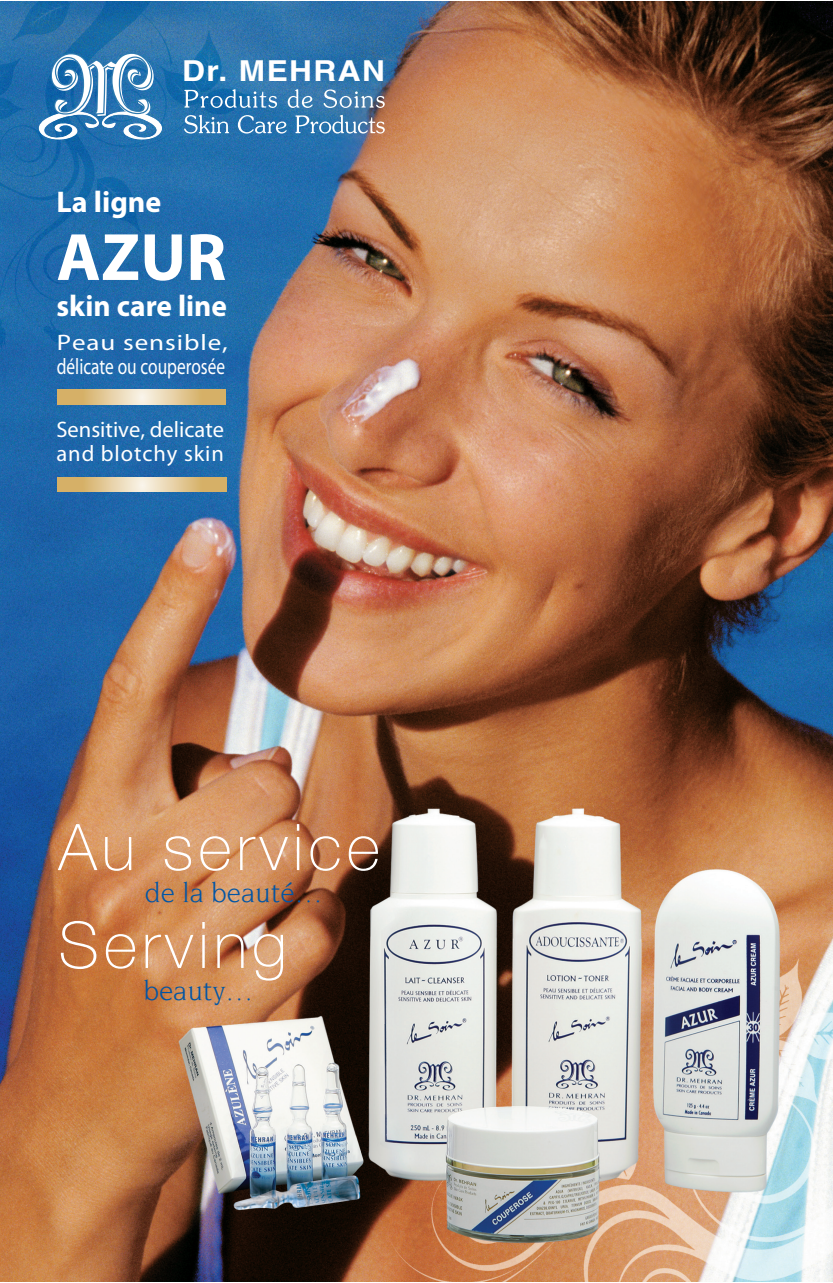
<style>
.page{position:relative;width:833px;height:1283px;background:#fff}
.page>*{position:absolute;margin:0;border:0;box-sizing:border-box;transform-origin:0 0}
.t1{font:700 67.5px "Myriad Pro";color:#fff}
.t2{font:100 64.38px "Helvetica Neue";letter-spacing:.075em;color:#fff}
.t3{font:700 30px "Myriad Pro";color:#fff}
.t4{font:700 28.88px "Helvetica";letter-spacing:.045em;color:#fff;scale:1.1 1}
.t5{font:28.38px "Novarese";color:#0155a5}
.t6{font:22.5px/23.8px "Myriad Pro";color:#fff;scale:1.2 1}
.t7{font:22.5px/23.8px "Myriad Pro";color:#fff}
</style>
<div class="page">
<img style="left:0;top:1px;width:832px;height:1280px">
<svg style="left:58px;top:390px;width:168px;height:14px;background:#e2c895"></svg>
<svg style="left:58px;top:478px;width:168px;height:14px;background:#e2c895"></svg>
<svg style="left:184px;top:89px;width:93px;height:19px;background:#4e8dbe"></svg>
<svg style="left:288px;top:89px;width:24px;height:19px"></svg>
<svg style="left:323px;top:89px;width:62px;height:19px"></svg>
<svg style="left:184px;top:115px;width:45px;height:19px"></svg>
<svg style="left:238px;top:115px;width:48px;height:19px"></svg>
<svg style="left:295px;top:115px;width:90px;height:19px;background:#6e92b2"></svg>
<svg style="left:38px;top:51px;width:125px;height:89px"></svg>
<p class="t4" style="left:182px;top:53px;width:186px">Dr. MEHRAN</p>
<h3 class="t3" style="left:56px;top:185px;width:106px">La ligne</h3>
<h1 class="t1" style="left:56px;top:219px;width:171px">AZUR</h1>
<h3 class="t3" style="left:56px;top:289px;width:172px">skin care line</h3>
<p class="t6" style="left:57px;top:331px;width:144px">Peau sensible, délicate ou couperosée</p>
<p class="t7" style="left:56px;top:418px;width:169px">Sensitive, delicate and blotchy skin</p>
<h2 class="t2" style="left:58px;top:811px;width:323px">Au service</h2>
<p class="t5" style="left:145px;top:877px;width:179px">de la beauté…</p>
<h2 class="t2" style="left:58px;top:909px;width:230px">Serving</h2>
<p class="t5" style="left:143px;top:975px;width:112px">beauty…</p>
</div>
